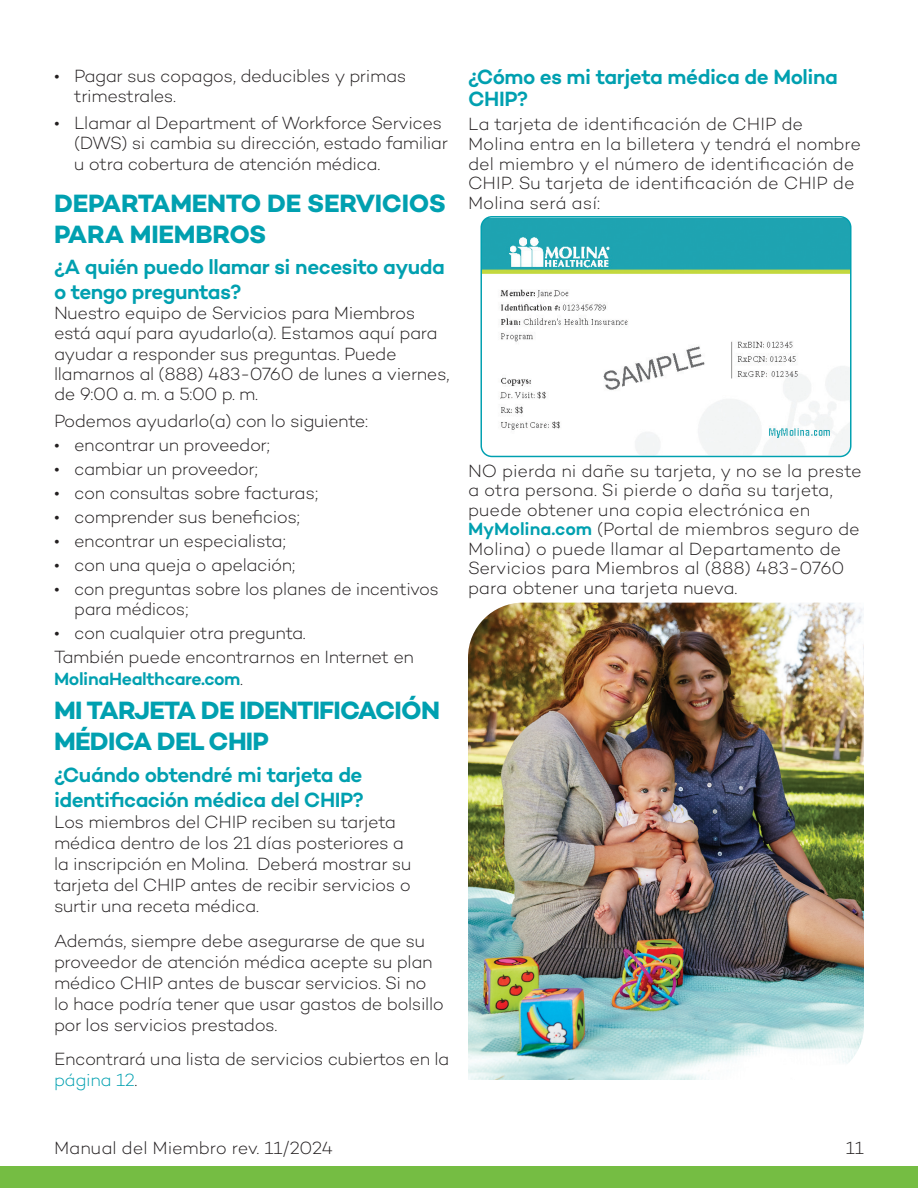
<style>
.page{position:relative;width:918px;height:1188px;background:#fff}
.page>*{position:absolute;margin:0;border:0;box-sizing:border-box;transform-origin:0 0}
.t1{font:700 25.5px/30.6px "Campton";letter-spacing:-.03em;color:#00a0b0}
.t2{font:700 25.5px/30.6px "Campton";letter-spacing:-.01em;color:#00a0b0}
.t3{font:600 21px/25.2px "Campton";letter-spacing:-.02em;color:#00a0b0}
.t4{font:300 18px/21px "Campton";letter-spacing:-.02em;color:#231f20}
.t5{font:300 18px/20px "Campton";color:#231f20}
.t6{font:600 18px "Campton";letter-spacing:-.02em;color:#00a0b0}
.s1{font-weight:300;color:#231f20}
.s2{color:#00a0b0}
.s3{font-weight:600;color:#00a0b0}
</style>
<div class="page">
<div style="left:0;top:1166px;width:918px;height:22px;background:#75bd43"></div>
<img style="left:468px;top:603px;width:396px;height:477px">
<img style="left:481px;top:218px;width:370px;height:237px">
<div style="left:481px;top:216px;width:370px;height:241px;border:1px solid #00a0b0;border-radius:11px"></div>
<p class="t4" style="left:74px;top:65px;width:334px;line-height:20.2px;text-indent:-20px">• Pagar sus copagos, deducibles y primas trimestrales.</p>
<p class="t4" style="left:74px;top:113px;width:375px;line-height:20.2px;text-indent:-20px">• Llamar al Department of Workforce Services (DWS) si cambia su dirección, estado familiar u otra cobertura de atención médica.</p>
<h2 class="t2" style="left:54px;top:188px;width:393px">DEPARTAMENTO DE SERVICIOS<br>PARA MIEMBROS</h2>
<h3 class="t3" style="left:54px;top:253px;width:393px">¿A quién puedo llamar si necesito ayuda o tengo preguntas?</h3>
<p class="t4" style="left:54px;top:302px;width:397px;line-height:20.2px">Nuestro equipo de Servicios para Miembros está aquí para ayudarlo(a). Estamos aquí para ayudar a responder sus preguntas. Puede llamarnos al (888) 483-0760 de lunes a viernes, de 9:00 a. m. a 5:00 p. m.</p>
<p class="t4" style="left:54px;top:410px;width:316px">Podemos ayudarlo(a) con lo siguiente:</p>
<p class="t4" style="left:54px;top:434px;width:217px">• encontrar un proveedor;</p>
<p class="t4" style="left:54px;top:458px;width:205px">• cambiar un proveedor;</p>
<p class="t4" style="left:54px;top:482px;width:266px">• con consultas sobre facturas;</p>
<p class="t4" style="left:54px;top:506px;width:248px">• comprender sus benefcios;</p>
<p class="t4" style="left:54px;top:530px;width:233px">• encontrar un especialista;</p>
<p class="t4" style="left:54px;top:554px;width:243px">• con una queja o apelación;</p>
<p class="t4" style="left:74px;top:578px;width:366px;line-height:20.2px;text-indent:-20px">• con preguntas sobre los planes de incentivos para médicos;</p>
<p class="t4" style="left:54px;top:622px;width:253px">• con cualquier otra pregunta.</p>
<p class="t4" style="left:54px;top:646px;width:361px">También puede encontrarnos en Internet en</p>
<p class="t6" style="left:54px;top:667px;width:191px">MolinaHealthcare.com<span class="s1">.</span></p>
<h2 class="t1" style="left:54px;top:695px;width:387px">MI TARJETA DE IDENTIFICACIÓN<br>MÉDICA DEL CHIP</h2>
<h3 class="t3" style="left:54px;top:762px;width:311px">¿Cuándo obtendré mi tarjeta de identifcación médica del CHIP?</h3>
<p class="t4" style="left:54px;top:811px;width:359px">Los miembros del CHIP reciben su tarjeta médica dentro de los 21 días posteriores a la inscripción en Molina. Deberá mostrar su tarjeta del CHIP antes de recibir servicios o surtir una receta médica.</p>
<p class="t4" style="left:54px;top:930px;width:391px">Además, siempre debe asegurarse de que su proveedor de atención médica acepte su plan médico CHIP antes de buscar servicios. Si no lo hace podría tener que usar gastos de bolsillo por los servicios prestados.</p>
<p class="t4" style="left:54px;top:1048px;width:397px">Encontrará una lista de servicios cubiertos en la <span class="s2">página 12</span>.</p>
<h3 class="t3" style="left:468px;top:65px;width:372px;line-height:22.5px">¿Cómo es mi tarjeta médica de Molina<br>CHIP?</h3>
<p class="t5" style="left:468px;top:113px;width:395px">La tarjeta de identifcación de CHIP de Molina entra en la billetera y tendrá el nombre del miembro y el número de identifcación de CHIP. Su tarjeta de identifcación de CHIP de Molina será así:</p>
<p class="t4" style="left:468px;top:461px;width:395px;line-height:19.5px">NO pierda ni dañe su tarjeta, y no se la preste a otra persona. Si pierde o daña su tarjeta, puede obtener una copia electrónica en <span class="s3">MyMolina.com</span> (Portal de miembros seguro de Molina) o puede llamar al Departamento de Servicios para Miembros al (888) 483-0760 para obtener una tarjeta nueva.</p>
<p class="t4" style="left:54px;top:1137px;width:280px">Manual del Miembro rev. 11/2024</p>
<p class="t4" style="left:846px;top:1137px;width:20px">11</p>
</div>
